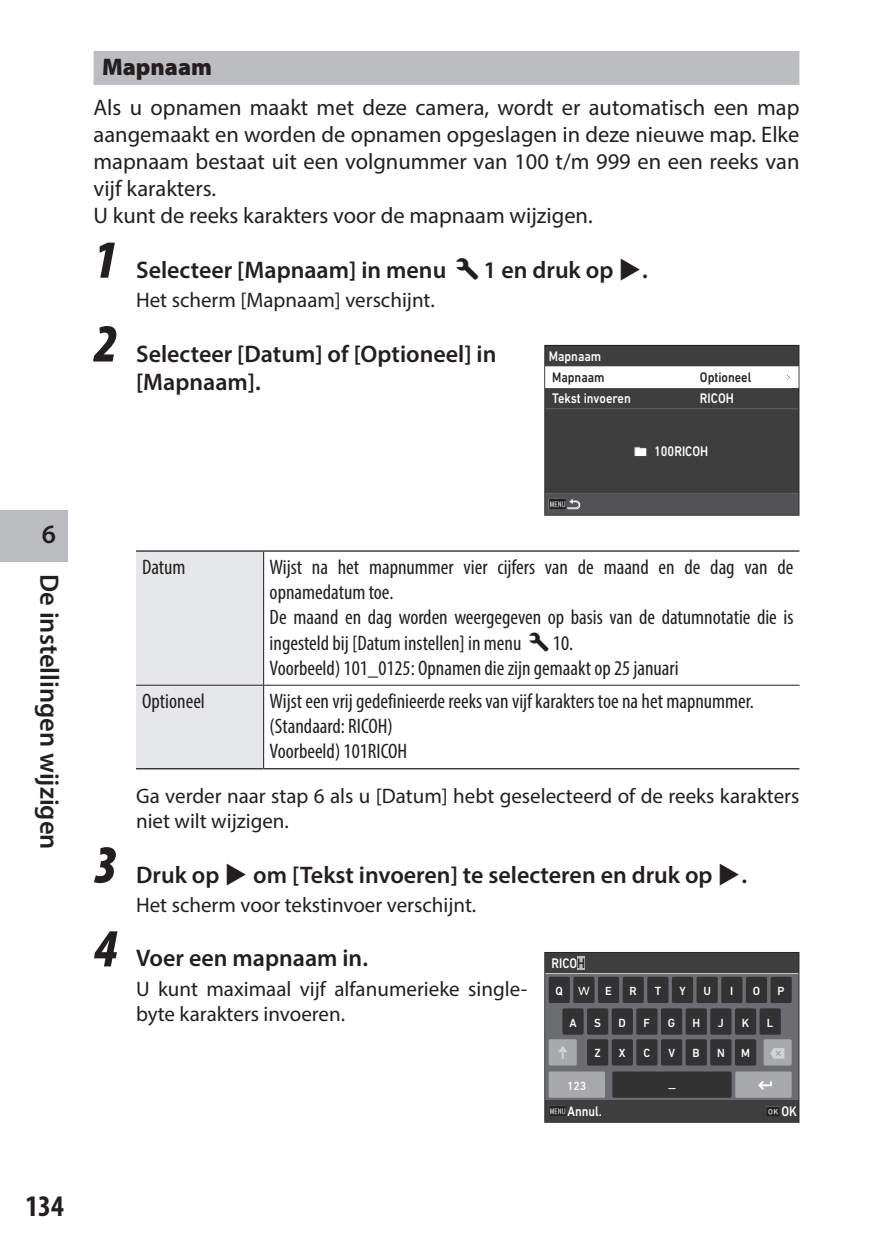
<style>
.page{position:relative;width:893px;height:1259px;background:#fff}
.page>*{position:absolute;margin:0;border:0;box-sizing:border-box;transform-origin:0 0}
.t1{font:italic 900 condensed 54px "Myriad Pro";color:#231f20}
.t2{font:700 condensed 30px "Myriad Pro";color:#231f20}
.t3{font:600 26.7px "Myriad Pro";color:#231f20}
.t4{font:600 24px/28.8px "Myriad Pro";color:#231f20}
._00_L3{font:900 24px "Myriad Pro";color:#231f20}
._10_B{font:22.5px/27px "Myriad Pro";color:#231f20;text-align:justify}
._40_table_B{font:condensed 21px/25.2px "Myriad Pro";color:#231f20}
._21_step_B{font:21px/25.2px "Myriad Pro";color:#231f20}
.t5{font:500 15px "DIN Next W1 G";color:#fff}
.t6{font:500 14.1px/21.3px "DIN Next W1 G";color:#fff;scale:.88 1}
.t7{font:500 14.1px "DIN Next W1 G";color:#231f20;scale:.88 1}
.t8{font:500 12px "DIN Next W1 G";color:#fff}
.s1{font-family:"INGRI100";font-weight:400}
.s2{color:#231f20}
.s3{font-family:"INGRI100";font-stretch:normal}
</style>
<div class="page">
<div style="left:0;top:510px;width:68px;height:51px;background:#bcbdc0"></div>
<div style="left:94px;top:51px;width:705px;height:34px;background:#bcbdc0"></div>
<div style="left:136px;top:551px;width:127px;height:217px;background:#e6e7e9"></div>
<hr style="left:136px;top:768px;width:128px;height:1px;background:#231f20">
<hr style="left:264px;top:768px;width:535px;height:1px;background:#231f20">
<hr style="left:136px;top:684px;width:128px;height:2px;background:#231f20">
<hr style="left:264px;top:684px;width:535px;height:2px;background:#231f20">
<hr style="left:136px;top:550px;width:128px;height:1px;background:#231f20">
<hr style="left:264px;top:550px;width:535px;height:1px;background:#231f20">
<hr style="left:263px;top:551px;width:1px;height:134px;background:#231f20">
<hr style="left:263px;top:685px;width:1px;height:83px;background:#231f20">
<svg style="left:544px;top:345px;width:255px;height:171px;background:#5a5a5b"></svg>
<svg style="left:544px;top:952px;width:255px;height:170px;background:#515153"></svg>
<p class="t3" style="left:42px;top:517px;width:16px">6</p>
<p class="t3" style="left:66px;top:574px;width:277px;rotate:90deg">De instellingen wijzigen</p>
<p class="_00_L3" style="left:102px;top:51px;width:112px">Mapnaam</p>
<p class="_10_B" style="left:94px;top:94px;width:707px">Als u opnamen maakt met deze camera, wordt er automatisch een map aangemaakt en worden de opnamen opgeslagen in deze nieuwe map. Elke mapnaam bestaat uit een volgnummer van 100 t/m 999 en een reeks van vijf karakters.</p>
<p class="_10_B" style="left:94px;top:202px;width:501px">U kunt de reeks karakters voor de mapnaam wijzigen.</p>
<p class="t1" style="left:94px;top:225px;width:26px">1</p>
<p class="t4" style="left:136px;top:255px;width:513px">Selecteer [Mapnaam] in menu <span class="s1">E</span>1 en druk op <span class="s1">d</span>.</p>
<p class="_21_step_B" style="left:136px;top:287px;width:300px">Het scherm [Mapnaam] verschijnt.</p>
<p class="t1" style="left:94px;top:309px;width:26px">2</p>
<p class="t4" style="left:136px;top:338px;width:362px">Selecteer [Datum] of [Optioneel] in [Mapnaam].</p>
<p class="t6" style="left:549px;top:345px;width:65px">Mapnaam<br><span class="s2">Mapnaam</span></p>
<p class="t6" style="left:552px;top:387px;width:91px">Tekst invoeren</p>
<p class="t7" style="left:700px;top:369px;width:60px">Optioneel</p>
<p class="t6" style="left:700px;top:387px;width:40px">RICOH</p>
<p class="t6" style="left:654px;top:441px;width:63px">100RICOH</p>
<p class="t1" style="left:94px;top:830px;width:26px">3</p>
<p class="t1" style="left:94px;top:914px;width:26px">4</p>
<p class="_40_table_B" style="left:142px;top:554px;width:45px">Datum</p>
<p class="_40_table_B" style="left:270px;top:554px;width:525px">Wijst na het mapnummer vier cijfers van de maand en de dag van de opnamedatum toe.</p>
<p class="_40_table_B" style="left:270px;top:604px;width:525px">De maand en dag worden weergegeven op basis van de datumnotatie die is ingesteld bij [Datum instellen] in menu <span class="s3">E</span>10.</p>
<p class="_40_table_B" style="left:270px;top:655px;width:411px">Voorbeeld) 101_0125: Opnamen die zijn gemaakt op 25 januari</p>
<p class="_40_table_B" style="left:142px;top:688px;width:64px">Optioneel</p>
<p class="_40_table_B" style="left:270px;top:688px;width:486px">Wijst een vrij gedefinieerde reeks van vijf karakters toe na het mapnummer.</p>
<p class="_40_table_B" style="left:270px;top:713px;width:125px">(Standaard: RICOH)</p>
<p class="_40_table_B" style="left:270px;top:738px;width:139px">Voorbeeld) 101RICOH</p>
<p class="_21_step_B" style="left:136px;top:783px;width:665px">Ga verder naar stap 6 als u [Datum] hebt geselecteerd of de reeks karakters niet wilt wijzigen.</p>
<p class="t4" style="left:136px;top:859px;width:613px">Druk op <span class="s1">d</span> om [Tekst invoeren] te selecteren en druk op <span class="s1">d</span>.</p>
<p class="_21_step_B" style="left:136px;top:892px;width:342px">Het scherm voor tekstinvoer verschijnt.</p>
<p class="t4" style="left:136px;top:943px;width:233px">Voer een mapnaam in.</p>
<p class="_21_step_B" style="left:136px;top:976px;width:393px">U kunt maximaal vijf alfanumerieke single&shy;byte karakters invoeren.</p>
<p class="t6" style="left:551px;top:952px;width:40px">RICO<span class="s2">H</span></p>
<p class="t8" style="left:556px;top:984px;width:9px">Q</p>
<p class="t8" style="left:605px;top:984px;width:8px">E</p>
<p class="t8" style="left:630px;top:984px;width:9px">R</p>
<p class="t8" style="left:655px;top:984px;width:8px">T</p>
<p class="t8" style="left:679px;top:984px;width:8px">Y</p>
<p class="t8" style="left:703px;top:984px;width:9px">U</p>
<p class="t8" style="left:730px;top:984px;width:5px">I</p>
<p class="t8" style="left:753px;top:984px;width:9px">O</p>
<p class="t8" style="left:778px;top:984px;width:9px">P</p>
<p class="t8" style="left:569px;top:1015px;width:9px">A</p>
<p class="t8" style="left:594px;top:1015px;width:8px">S</p>
<p class="t8" style="left:619px;top:1015px;width:9px">D</p>
<p class="t8" style="left:644px;top:1015px;width:8px">F</p>
<p class="t8" style="left:668px;top:1015px;width:9px">G</p>
<p class="t8" style="left:692px;top:1015px;width:9px">H</p>
<p class="t8" style="left:718px;top:1015px;width:7px">J</p>
<p class="t8" style="left:742px;top:1015px;width:9px">K</p>
<p class="t8" style="left:767px;top:1015px;width:8px">L</p>
<p class="t8" style="left:594px;top:1046px;width:8px">Z</p>
<p class="t8" style="left:567px;top:1078px;width:21px">123</p>
<p class="t8" style="left:619px;top:1046px;width:8px">X</p>
<p class="t8" style="left:643px;top:1046px;width:8px">C</p>
<p class="t8" style="left:668px;top:1046px;width:8px">V</p>
<p class="t8" style="left:693px;top:1046px;width:9px">B</p>
<p class="t8" style="left:717px;top:1046px;width:9px">N</p>
<p class="t8" style="left:741px;top:1046px;width:10px">M</p>
<p class="t5" style="left:668px;top:1073px;width:9px">_</p>
<p class="t6" style="left:567px;top:1100px;width:41px">Annul.</p>
<p class="t6" style="left:781px;top:1100px;width:19px">OK</p>
<h2 class="t2" style="left:25px;top:1187px;width:40px">134</h2>
</div>
